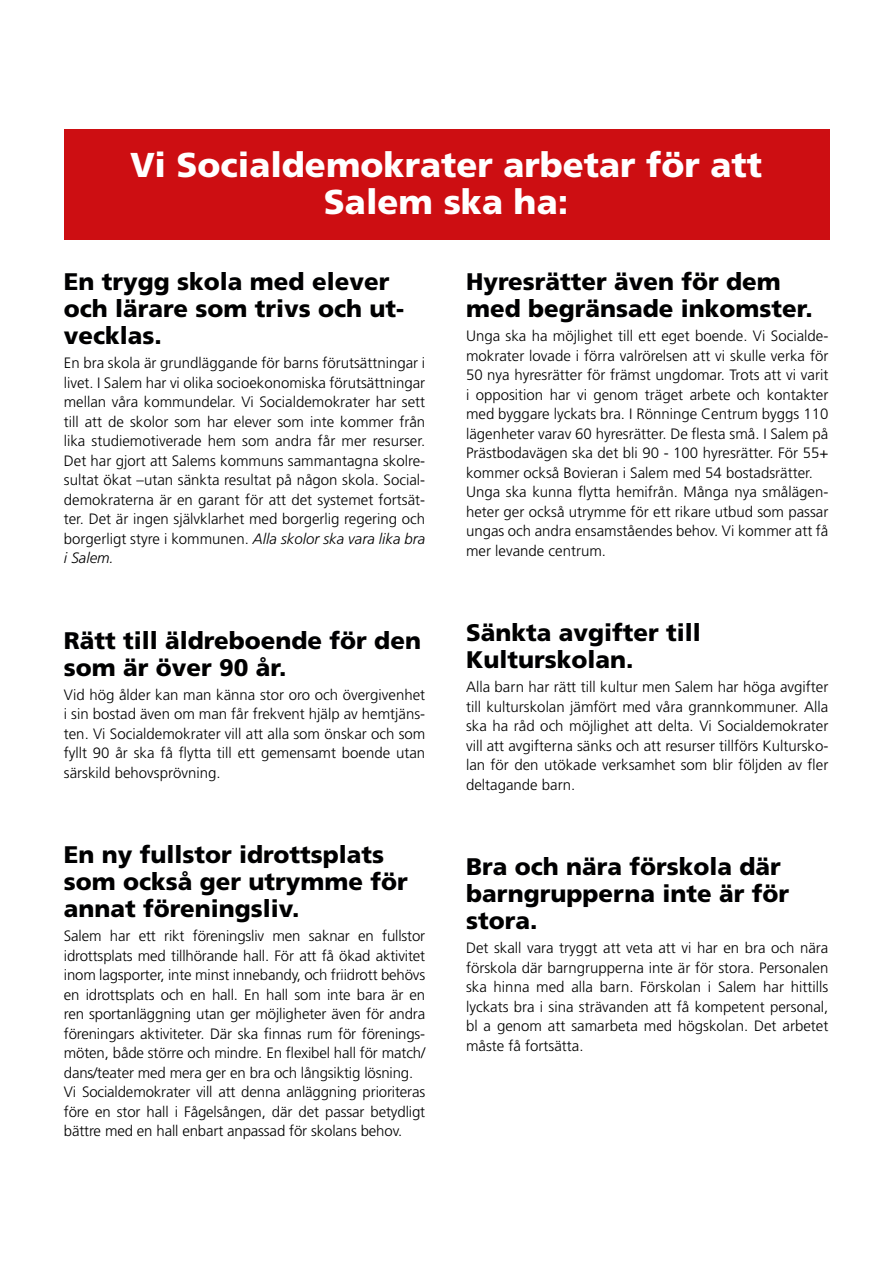
<style>
.page{position:relative;width:893px;height:1263px;background:#fff}
.page>*{position:absolute;margin:0;border:0;box-sizing:border-box;transform-origin:0 0}
.t1{font:900 34.5px/37.5px "Frutiger";color:#fff;text-align:center}
.t2{font:900 24px/27px "Frutiger";color:#000001}
.t3{font:300 15px/19.5px "Frutiger";color:#000001;text-align:justify}
.s1{font-style:italic}
</style>
<div class="page">
<div style="left:65px;top:130px;width:765px;height:110px;background:#cd0e12"></div>
<h1 class="t1" style="left:130px;top:146px;width:634px">Vi Socialdemokrater arbetar för att<br>Salem ska ha:</h1>
<h2 class="t2" style="left:64px;top:268px;width:342px">En trygg skola med elever och lärare som trivs och ut&shy;vecklas.</h2>
<p class="t3" style="left:64px;top:353px;width:363px">En bra skola är grundläggande för barns förutsättningar i livet. I Salem har vi olika socioekonomiska förutsättningar mellan våra kommundelar. Vi Socialdemokrater har sett till att de skolor som har elever som inte kommer från lika studiemotiverade hem som andra får mer resurser.<br>Det har gjort att Salems kommuns sammantagna skolre&shy;sultat ökat –utan sänkta resultat på någon skola. Social&shy;demokraterna är en garant för att det systemet fortsät&shy;ter. Det är ingen självklarhet med borgerlig regering och borgerligt styre i kommunen. <span class="s1">Alla skolor ska vara lika bra i Salem.</span></p>
<h2 class="t2" style="left:64px;top:627px;width:359px">Rätt till äldreboende för den som är över 90 år.</h2>
<p class="t3" style="left:64px;top:685px;width:363px">Vid hög ålder kan man känna stor oro och övergivenhet i sin bostad även om man får frekvent hjälp av hemtjäns&shy;ten. Vi Socialdemokrater vill att alla som önskar och som fyllt 90 år ska få flytta till ett gemensamt boende utan särskild behovsprövning.</p>
<h2 class="t2" style="left:64px;top:841px;width:346px">En ny fullstor idrottsplats som också ger utrymme för annat föreningsliv.</h2>
<p class="t3" style="left:64px;top:926px;width:363px;text-align:left">Salem har ett rikt föreningsliv men saknar en fullstor idrottsplats med tillhörande hall. För att få ökad aktivitet inom lagsporter, inte minst innebandy, och friidrott behövs en idrottsplats och en hall. En hall som inte bara är en ren sportanläggning utan ger möjligheter även för andra föreningars aktiviteter. Där ska finnas rum för förenings&shy;möten, både större och mindre. En flexibel hall för match/ dans/teater med mera ger en bra och långsiktig lösning.<br>Vi Socialdemokrater vill att denna anläggning prioriteras före en stor hall i Fågelsången, där det passar betydligt bättre med en hall enbart anpassad för skolans behov.</p>
<h2 class="t2" style="left:466px;top:268px;width:348px">Hyresrätter även för dem med begränsade inkomster.</h2>
<p class="t3" style="left:466px;top:326px;width:364px;text-align:left">Unga ska ha möjlighet till ett eget boende. Vi Socialde&shy;mokrater lovade i förra valrörelsen att vi skulle verka för 50 nya hyresrätter för främst ungdomar. Trots att vi varit i opposition har vi genom träget arbete och kontakter med byggare lyckats bra. I Rönninge Centrum byggs 110 lägenheter varav 60 hyresrätter. De flesta små. I Salem på Prästbodavägen ska det bli 90 - 100 hyresrätter. För 55+ kommer också Bovieran i Salem med 54 bostadsrätter.<br>Unga ska kunna flytta hemifrån. Många nya smålägen&shy;heter ger också utrymme för ett rikare utbud som passar ungas och andra ensamståendes behov. Vi kommer att få mer levande centrum.</p>
<h2 class="t2" style="left:466px;top:619px;width:236px">Sänkta avgifter till<br>Kulturskolan.</h2>
<p class="t3" style="left:466px;top:677px;width:364px">Alla barn har rätt till kultur men Salem har höga avgifter till kulturskolan jämfört med våra grannkommuner. Alla ska ha råd och möjlighet att delta. Vi Socialdemokrater vill att avgifterna sänks och att resurser tillförs Kultursko&shy;lan för den utökade verksamhet som blir följden av fler deltagande barn.</p>
<h2 class="t2" style="left:466px;top:853px;width:325px">Bra och nära förskola där barngrupperna inte är för stora.</h2>
<p class="t3" style="left:466px;top:938px;width:364px">Det skall vara tryggt att veta att vi har en bra och nära förskola där barngrupperna inte är för stora. Personalen ska hinna med alla barn. Förskolan i Salem har hittills lyckats bra i sina strävanden att få kompetent personal, bl a genom att samarbeta med högskolan. Det arbetet måste få fortsätta.</p>
</div>
